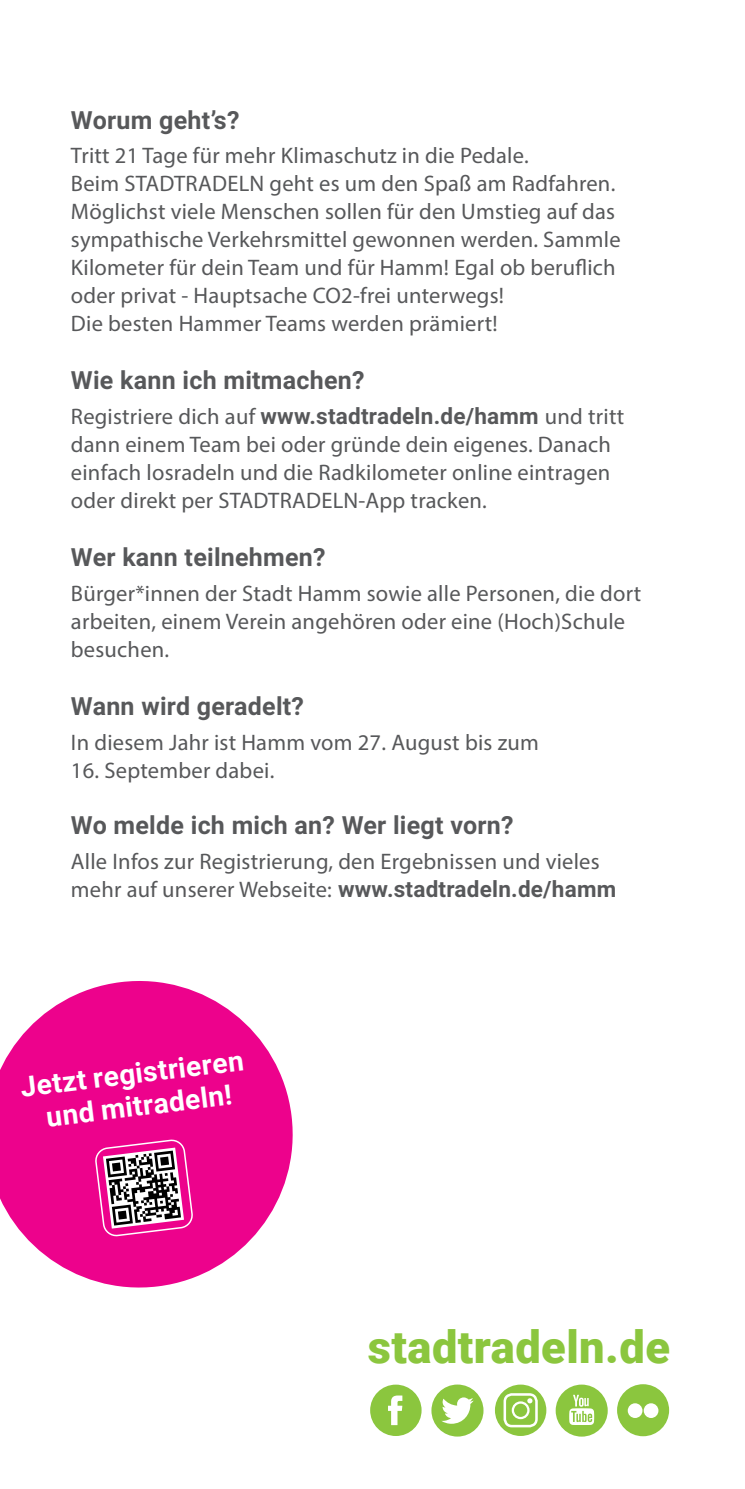
<style>
.page{position:relative;width:745px;height:1489px;background:#fff}
.page>*{position:absolute;margin:0;border:0;box-sizing:border-box;transform-origin:0 0}
.t1{font:900 45.25px "Roboto";letter-spacing:.01em;color:#8bc63e}
.t2{font:700 28px/32.2px "Roboto";color:#fff;text-align:center}
.t3{font:700 25px "Roboto";letter-spacing:.01em;color:#57585a}
.t4{font:22.5px/28px "Myriad Pro";letter-spacing:.01em;color:#57585a}
.s1{font-family:"Roboto";font-weight:700}
</style>
<div class="page">
<svg style="left:0;top:981px;width:293px;height:307px;fill:#ed028c"></svg>
<svg style="left:95px;top:1139px;width:98px;height:97px"></svg>
<div style="left:370px;top:1384px;width:51px;height:51px;background:#8bc63e;border-radius:50%"></div>
<svg style="left:388px;top:1395px;width:14px;height:29px"></svg>
<div style="left:555px;top:1384px;width:52px;height:52px;background:#8bc63e;border-radius:50%"></div>
<svg style="left:569px;top:1394px;width:24px;height:30px"></svg>
<svg style="left:431px;top:1384px;width:52px;height:52px"></svg>
<div style="left:494px;top:1384px;width:52px;height:51px;background:#8bc63e;border-radius:50%"></div>
<div style="left:503px;top:1392px;width:34px;height:35px;border:3px solid #fff;border-radius:7px"></div>
<div style="left:511px;top:1401px;width:18px;height:17px;border:2px solid #fff;border-radius:50%"></div>
<svg style="left:527px;top:1398px;width:5px;height:5px"></svg>
<div style="left:616px;top:1383px;width:52px;height:52px;background:#8bc63e;border-radius:50%"></div>
<div style="left:627px;top:1403px;width:15px;height:14px;background:#fff;border-radius:50%"></div>
<div style="left:643px;top:1403px;width:15px;height:14px;background:#fff;border-radius:50%"></div>
<p class="t3" style="left:71px;top:102px;width:170px">Worum geht’s?</p>
<p class="t4" style="left:71px;top:141px;width:551px">Tritt 21 Tage für mehr Klimaschutz in die Pedale.<br>Beim STADTRADELN geht es um den Spaß am Radfahren.<br>Möglichst viele Menschen sollen für den Umstieg auf das sympathische Verkehrsmittel gewonnen werden. Sammle Kilometer für dein Team und für Hamm! Egal ob beruflich oder privat - Hauptsache CO2-frei unterwegs!<br>Die besten Hammer Teams werden prämiert!</p>
<p class="t3" style="left:71px;top:362px;width:295px">Wie kann ich mitmachen?</p>
<p class="t4" style="left:71px;top:402px;width:554px">Registriere dich auf <span class="s1">www.stadtradeln.de/hamm</span> und tritt dann einem Team bei oder gründe dein eigenes. Danach einfach losradeln und die Radkilometer online eintragen oder direkt per STADTRADELN-App tracken.</p>
<p class="t3" style="left:71px;top:539px;width:256px">Wer kann teilnehmen?</p>
<p class="t4" style="left:71px;top:579px;width:571px">Bürger*innen der Stadt Hamm sowie alle Personen, die dort arbeiten, einem Verein angehören oder eine (Hoch)Schule besuchen.</p>
<p class="t3" style="left:71px;top:688px;width:234px">Wann wird geradelt?</p>
<p class="t4" style="left:71px;top:728px;width:469px">In diesem Jahr ist Hamm vom 27. August bis zum</p>
<p class="t4" style="left:71px;top:756px;width:205px">16. September dabei.</p>
<p class="t3" style="left:71px;top:807px;width:444px">Wo melde ich mich an? Wer liegt vorn?</p>
<p class="t4" style="left:71px;top:847px;width:546px">Alle Infos zur Registrierung, den Ergebnissen und vieles mehr auf unserer Webseite: <span class="s1">www.stadtradeln.de/hamm</span></p>
<p class="t2" style="left:19px;top:1070px;width:226px;rotate:-7deg">Jetzt registrieren und mitradeln!</p>
<h1 class="t1" style="left:367px;top:1315px;width:303px">stadtradeln.de</h1>
</div>
